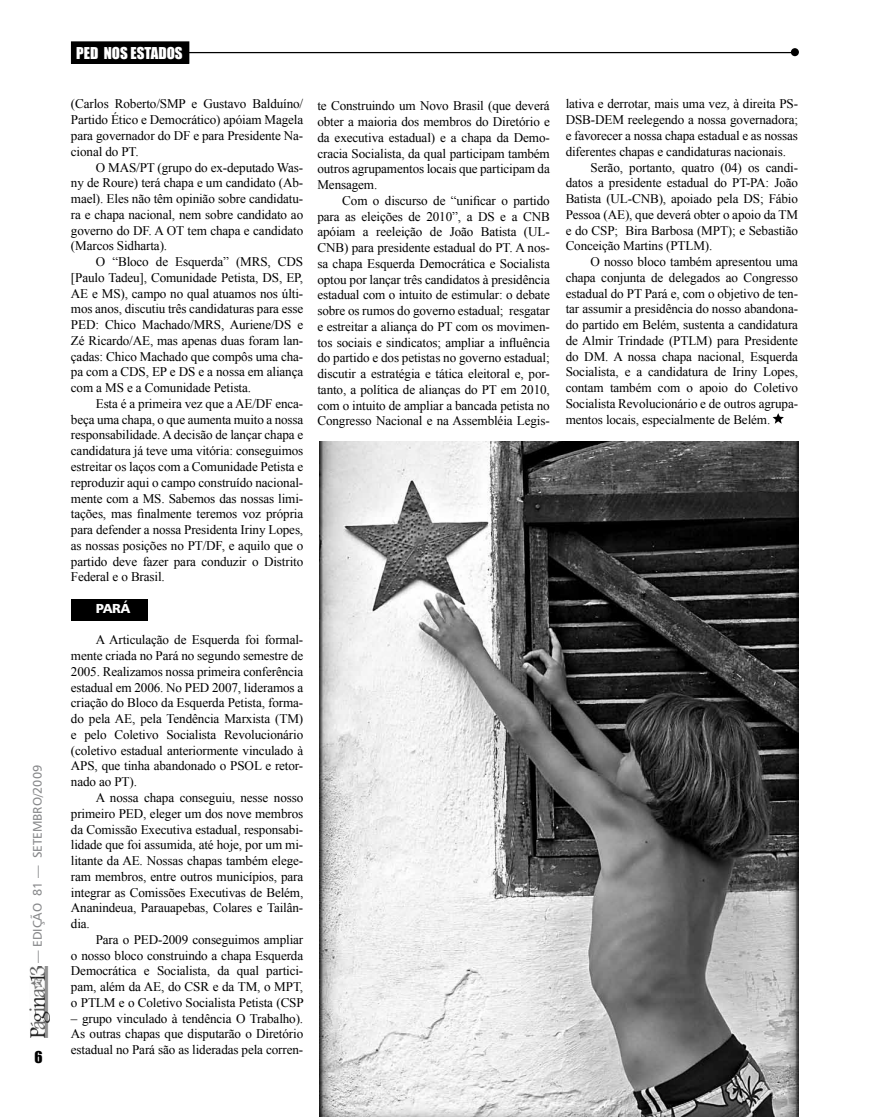
<style>
.page{position:relative;width:869px;height:1117px;background:#fff}
.page>*{position:absolute;margin:0;border:0;box-sizing:border-box;transform-origin:0 0}
.t1{font:15px "Impact";color:#fff}
.t2{font:15px "Impact";color:#000}
.t3{font:13.12px/15.8px "Times New Roman";letter-spacing:-.01em;color:#000;text-align:justify}
.t4{font:13.12px "Humanist 777 BT Black B";color:#fff}
.t5{font:12.5px "Humanist 777 BT Roman B";color:#87888a}
</style>
<div class="page">
<img style="left:29px;top:966px;width:20px;height:71px">
<img style="left:319px;top:441px;width:478px;height:675px">
<div style="left:71px;top:599px;width:77px;height:21px;background:#000"></div>
<div style="left:71px;top:42px;width:118px;height:21px;background:#000"></div>
<div style="left:71px;top:41px;width:118px;height:23px;border:1px solid #000"></div>
<hr style="left:185px;top:52px;width:610px;height:1px;background:#000">
<div style="left:790px;top:48px;width:8px;height:8px;background:#000;border-radius:50%"></div>
<svg style="left:772px;top:413px;width:11px;height:11px"></svg>
<p class="t5" style="left:30px;top:962px;width:199px;rotate:-90deg">— EDIÇÃO 81 — SETEMBRO/2009</p>
<p class="t2" style="left:34px;top:1044px;width:10px">6</p>
<p class="t1" style="left:76px;top:41px;width:108px">PED NOS ESTADOS</p>
<p class="t3" style="left:71px;top:96px;width:234px">(Carlos Roberto/SMP e Gustavo Balduíno/ Partido Ético e Democrático) apóiam Magela para governador do DF e para Presidente Na&shy;cional do PT.</p>
<p class="t3" style="left:71px;top:159px;width:234px;text-indent:25px">O MAS/PT (grupo do ex-deputado Was&shy;ny de Roure) terá chapa e um candidato (Ab&shy;mael). Eles não têm opinião sobre candidatu&shy;ra e chapa nacional, nem sobre candidato ao governo do DF. A OT tem chapa e candidato (Marcos Sidharta).</p>
<p class="t3" style="left:71px;top:253px;width:234px;text-indent:25px">O “Bloco de Esquerda” (MRS, CDS [Paulo Tadeu], Comunidade Petista, DS, EP, AE e MS), campo no qual atuamos nos últi&shy;mos anos, discutiu três candidaturas para esse PED: Chico Machado/MRS, Auriene/DS e Zé Ricardo/AE, mas apenas duas foram lan&shy;çadas: Chico Machado que compôs uma cha&shy;pa com a CDS, EP e DS e a nossa em aliança com a MS e a Comunidade Petista.</p>
<p class="t3" style="left:71px;top:395px;width:234px;text-indent:25px">Esta é a primeira vez que a AE/DF enca&shy;beça uma chapa, o que aumenta muito a nossa responsabilidade. A decisão de lançar chapa e candidatura já teve uma vitória: conseguimos estreitar os laços com a Comunidade Petista e reproduzir aqui o campo construído nacional&shy;mente com a MS. Sabemos das nossas limi&shy;tações, mas finalmente teremos voz própria para defender a nossa Presidenta Iriny Lopes, as nossas posições no PT/DF, e aquilo que o partido deve fazer para conduzir o Distrito Federal e o Brasil.</p>
<p class="t4" style="left:96px;top:599px;width:36px">Pará</p>
<p class="t3" style="left:71px;top:631px;width:234px;text-indent:25px">A Articulação de Esquerda foi formal&shy;mente criada no Pará no segundo semestre de 2005. Realizamos nossa primeira conferência estadual em 2006. No PED 2007, lideramos a criação do Bloco da Esquerda Petista, forma&shy;do pela AE, pela Tendência Marxista (TM) e pelo Coletivo Socialista Revolucionário (coletivo estadual anteriormente vinculado à APS, que tinha abandonado o PSOL e retor&shy;nado ao PT).</p>
<p class="t3" style="left:71px;top:789px;width:234px;text-indent:25px">A nossa chapa conseguiu, nesse nosso primeiro PED, eleger um dos nove membros da Comissão Executiva estadual, responsabi&shy;lidade que foi assumida, até hoje, por um mi&shy;litante da AE. Nossas chapas também elege&shy;ram membros, entre outros municípios, para integrar as Comissões Executivas de Belém, Ananindeua, Parauapebas, Colares e Tailân&shy;dia.</p>
<p class="t3" style="left:71px;top:931px;width:234px;text-indent:25px">Para o PED-2009 conseguimos ampliar o nosso bloco construindo a chapa Esquerda Democrática e Socialista, da qual partici&shy;pam, além da AE, do CSR e da TM, o MPT, o PTLM e o Coletivo Socialista Petista (CSP</p>
<p class="t3" style="left:71px;top:1009px;width:234px">– grupo vinculado à tendência O Trabalho).<br>As outras chapas que disputarão o Diretório estadual no Pará são as lideradas pela corren-</p>
<p class="t3" style="left:317px;top:98px;width:234px">te Construindo um Novo Brasil (que deverá obter a maioria dos membros do Diretório e da executiva estadual) e a chapa da Demo&shy;cracia Socialista, da qual participam também outros agrupamentos locais que participam da Mensagem.</p>
<p class="t3" style="left:317px;top:192px;width:234px;text-indent:25px">Com o discurso de “unificar o partido para as eleições de 2010”, a DS e a CNB apóiam a reeleição de João Batista (UL-CNB) para presidente estadual do PT. A nos&shy;sa chapa Esquerda Democrática e Socialista optou por lançar três candidatos à presidência estadual com o intuito de estimular: o debate sobre os rumos do governo estadual; resgatar e estreitar a aliança do PT com os movimen&shy;tos sociais e sindicatos; ampliar a influência do partido e dos petistas no governo estadual; discutir a estratégia e tática eleitoral e, por&shy;tanto, a política de alianças do PT em 2010, com o intuito de ampliar a bancada petista no Congresso Nacional e na Assembléia Legis-</p>
<p class="t3" style="left:565px;top:96px;width:234px">lativa e derrotar, mais uma vez, à direita PS-</p>
<p class="t3" style="left:565px;top:112px;width:234px">DSB-DEM reelegendo a nossa governadora;</p>
<p class="t3" style="left:565px;top:127px;width:234px">e favorecer a nossa chapa estadual e as nossas</p>
<p class="t3" style="left:565px;top:143px;width:222px">diferentes chapas e candidaturas nacionais.</p>
<p class="t3" style="left:590px;top:159px;width:209px">Serão, portanto, quatro (04) os candi-</p>
<p class="t3" style="left:565px;top:175px;width:234px">datos a presidente estadual do PT-PA: João</p>
<p class="t3" style="left:565px;top:190px;width:234px">Batista (UL-CNB), apoiado pela DS; Fábio</p>
<p class="t3" style="left:565px;top:206px;width:234px">Pessoa (AE), que deverá obter o apoio da TM</p>
<p class="t3" style="left:565px;top:222px;width:234px">e do CSP; Bira Barbosa (MPT); e Sebastião</p>
<p class="t3" style="left:565px;top:238px;width:148px">Conceição Martins (PTLM).</p>
<p class="t3" style="left:590px;top:253px;width:209px">O nosso bloco também apresentou uma</p>
<p class="t3" style="left:565px;top:269px;width:234px">chapa conjunta de delegados ao Congresso</p>
<p class="t3" style="left:565px;top:285px;width:234px">estadual do PT Pará e, com o objetivo de ten-</p>
<p class="t3" style="left:565px;top:301px;width:234px">tar assumir a presidência do nosso abandona-</p>
<p class="t3" style="left:565px;top:316px;width:234px">do partido em Belém, sustenta a candidatura</p>
<p class="t3" style="left:565px;top:332px;width:234px">de Almir Trindade (PTLM) para Presidente</p>
<p class="t3" style="left:565px;top:348px;width:234px">do DM. A nossa chapa nacional, Esquerda</p>
<p class="t3" style="left:565px;top:364px;width:234px">Socialista, e a candidatura de Iriny Lopes,</p>
<p class="t3" style="left:565px;top:379px;width:234px">contam também com o apoio do Coletivo</p>
<p class="t3" style="left:565px;top:395px;width:234px">Socialista Revolucionário e de outros agrupa-</p>
<p class="t3" style="left:565px;top:411px;width:206px">mentos locais, especialmente de Belém.</p>
</div>
